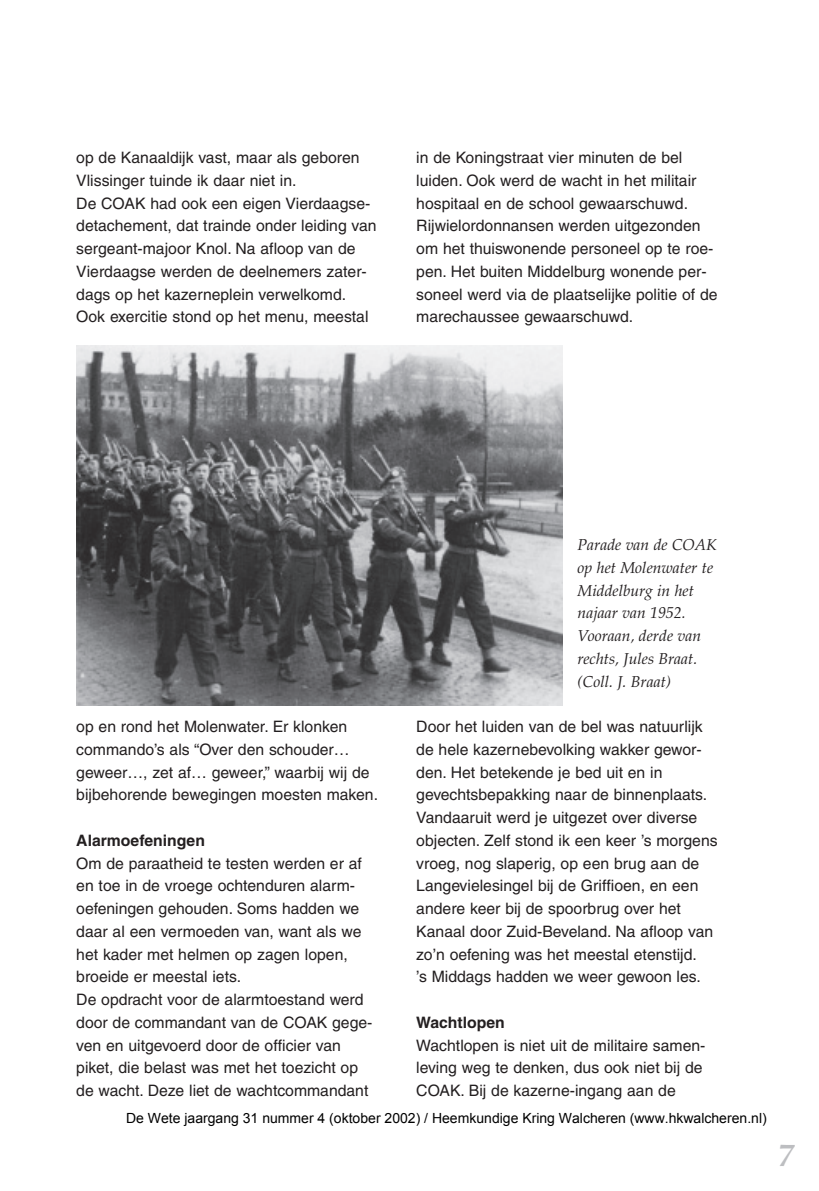
<style>
.page{position:relative;width:819px;height:1191px;background:#fff}
.page>*{position:absolute;margin:0;border:0;box-sizing:border-box;transform-origin:0 0}
.t1{font:italic 700 31.5px "Palatino";color:#bdbec1}
.t2{font:15.75px/22.8px "Helvetica";color:#231f20}
.t3{font:italic 15.75px/22.8px "Palatino";color:#231f20}
.t4{font:700 15.75px "Helvetica";color:#231f20}
.t5{font:14px "Arial";color:#000}
</style>
<div class="page">
<img style="left:76px;top:345px;width:486px;height:360px">
<p class="t2" style="left:76px;top:148px;width:302px">op de Kanaaldijk vast, maar als geboren Vlissinger tuinde ik daar niet in.<br>De COAK had ook een eigen Vierdaagse&shy;detachement, dat trainde onder leiding van sergeant-majoor Knol. Na afloop van de Vierdaagse werden de deelnemers zater&shy;dags op het kazerneplein verwelkomd.<br>Ook exercitie stond op het menu, meestal</p>
<p class="t2" style="left:416px;top:148px;width:303px">in de Koningstraat vier minuten de bel luiden. Ook werd de wacht in het militair hospitaal en de school gewaarschuwd.<br>Rijwielordonnansen werden uitgezonden om het thuiswonende personeel op te roe&shy;pen. Het buiten Middelburg wonende per&shy;soneel werd via de plaatselijke politie of de marechaussee gewaarschuwd.</p>
<p class="t2" style="left:76px;top:716px;width:303px">op en rond het Molenwater. Er klonken commando’s als “Over den schouder… geweer…, zet af… geweer,” waarbij wij de bijbehorende bewegingen moesten maken.</p>
<p class="t4" style="left:76px;top:834px;width:130px">Alarmoefeningen</p>
<p class="t2" style="left:76px;top:853px;width:298px">Om de paraatheid te testen werden er af en toe in de vroege ochtenduren alarm&shy;oefeningen gehouden. Soms hadden we daar al een vermoeden van, want als we het kader met helmen op zagen lopen, broeide er meestal iets.<br>De opdracht voor de alarmtoestand werd door de commandant van de COAK gege&shy;ven en uitgevoerd door de officier van piket, die belast was met het toezicht op de wacht. Deze liet de wachtcommandant</p>
<p class="t3" style="left:577px;top:535px;width:140px">Parade van de COAK op het Molenwater te<br>Middelburg in het najaar van 1952.<br>Vooraan, derde van rechts, Jules Braat. (Coll. J. Braat)</p>
<p class="t2" style="left:416px;top:716px;width:303px">Door het luiden van de bel was natuurlijk de hele kazernebevolking wakker gewor&shy;den. Het betekende je bed uit en in gevechtsbepakking naar de binnenplaats.<br>Vandaaruit werd je uitgezet over diverse objecten. Zelf stond ik een keer ’s morgens vroeg, nog slaperig, op een brug aan de Langevielesingel bij de Griffioen, en een andere keer bij de spoorbrug over het Kanaal door Zuid-Beveland. Na afloop van zo’n oefening was het meestal etenstijd.<br>’s Middags hadden we weer gewoon les.</p>
<p class="t4" style="left:416px;top:1016px;width:90px">Wachtlopen</p>
<p class="t2" style="left:416px;top:1035px;width:291px">Wachtlopen is niet uit de militaire samen&shy;leving weg te denken, dus ook niet bij de<br>COAK. Bij de kazerne-ingang aan de</p>
<p class="t5" style="left:126px;top:1109px;width:642px">De Wete jaargang 31 nummer 4 (oktober 2002) / Heemkundige Kring Walcheren (www.hkwalcheren.nl)</p>
<h1 class="t1" style="left:777px;top:1143px;width:17px">7</h1>
</div>
